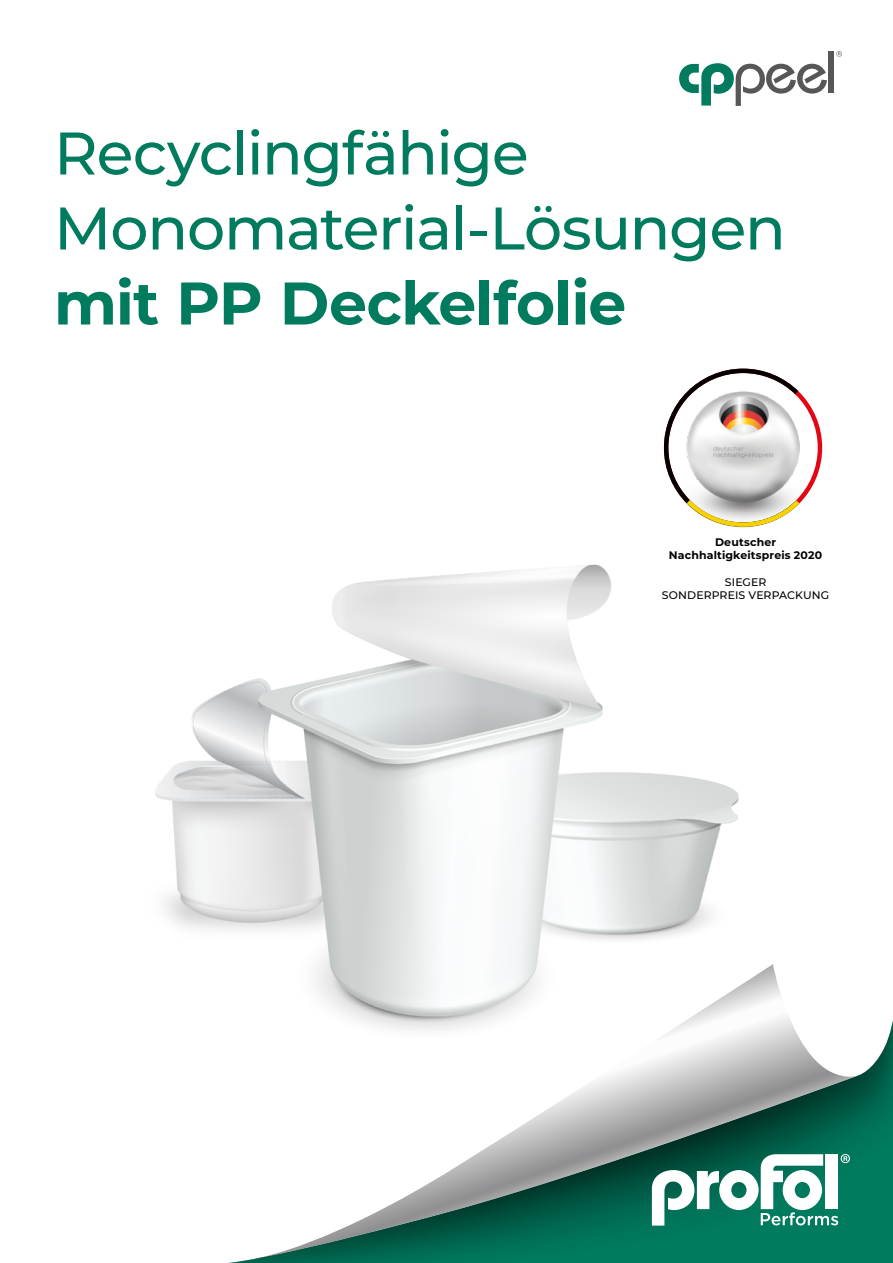
<style>
.page{position:relative;width:893px;height:1263px;background:#fff}
.page>*{position:absolute;margin:0;border:0;box-sizing:border-box;transform-origin:0 0}
.t1{font:500 60px/75px "Montserrat";letter-spacing:-.02em;color:#007b5e}
.t2{font:700 60px "Montserrat";letter-spacing:-.015em;color:#007b5e}
.t3{font:700 10.95px/13px "Montserrat";letter-spacing:.015em;color:#000;text-align:center}
.t4{font:500 10.95px/13px "Montserrat";letter-spacing:.01em;color:#000;text-align:center}
</style>
<div class="page">
<svg style="left:228px;top:1020px;width:665px;height:243px"></svg>
<svg style="left:261px;top:1020px;width:596px;height:237px"></svg>
<svg style="left:652px;top:1154px;width:232px;height:84px"></svg>
<img style="left:155px;top:527px;width:681px;height:575px">
<svg style="left:679px;top:63px;width:148px;height:43px"></svg>
<div style="left:829px;top:51px;width:5px;height:42px;background:#575756"></div>
<svg style="left:836px;top:51px;width:6px;height:6px"></svg>
<svg style="left:664px;top:369px;width:158px;height:158px"></svg>
<p class="t1" style="left:54px;top:113px;width:733px">Recyclingfähige<br>Monomaterial-Lösungen</p>
<p class="t2" style="left:54px;top:260px;width:574px">mit PP Deckelfolie</p>
<p class="t3" style="left:669px;top:535px;width:155px">Deutscher<br>Nachhaltigkeitspreis 2020</p>
<p class="t4" style="left:662px;top:575px;width:169px">SIEGER<br>SONDERPREIS VERPACKUNG</p>
</div>
